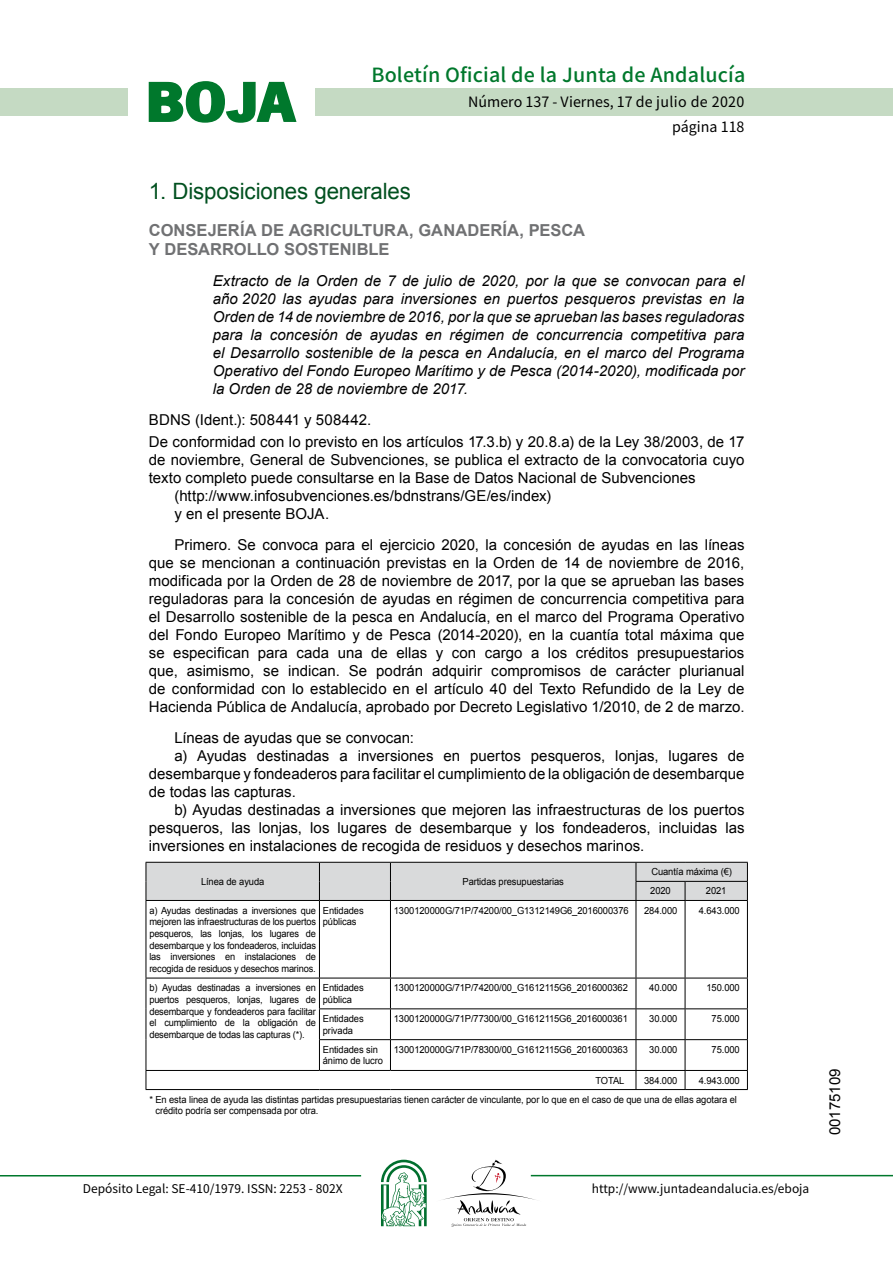
<style>
.page{position:relative;width:893px;height:1263px;background:#fff}
.page>*{position:absolute;margin:0;border:0;box-sizing:border-box;transform-origin:0 0}
.t1{font:700 57.75px "News Got T";color:#00782c;scale:1.14 1}
.t2{font:22.5px "Arial";letter-spacing:-.01em;color:#00501f}
.t3{font:500 19.5px "Noto Sans HK";letter-spacing:.01em;color:#00782c}
.t4{font:700 16.5px/19.5px "Arial";letter-spacing:.005em;color:#707173}
.t5{font:15px/18px "Arial";color:#000}
.t6{font:italic 15px/18px "Arial";color:#000;text-align:justify}
.t7{font:14.25px/24.5px "Noto Sans HK";color:#000;text-align:right}
.t8{font:12px "Noto Sans HK";color:#000}
.t9{font:9.75px/11.7px "Arial";letter-spacing:-.01em;color:#000;scale:.96 1}
.t10{font:9.75px/11.7px "Arial";letter-spacing:-.01em;color:#000;text-align:justify;scale:.95 1}
</style>
<div class="page">
<div style="left:315px;top:88px;width:577px;height:28px;background:#c5dac3"></div>
<div style="left:0;top:88px;width:128px;height:28px;background:#c5dac3"></div>
<hr style="left:0;top:1175px;width:361px;height:2px;background:#00782c">
<hr style="left:531px;top:1175px;width:361px;height:1px;background:#00782c">
<svg style="left:148px;top:81px;width:149px;height:42px"></svg>
<svg style="left:442px;top:1160px;width:100px;height:67px"></svg>
<svg style="left:381px;top:1160px;width:45px;height:66px"></svg>
<div style="left:146px;top:862px;width:602px;height:38px;background:#d9dadb"></div>
<hr style="left:146px;top:900px;width:173px;height:1px;background:#000">
<hr style="left:146px;top:901px;width:1px;height:77px;background:#000">
<hr style="left:319px;top:900px;width:71px;height:1px;background:#000">
<hr style="left:319px;top:901px;width:1px;height:77px;background:#000">
<hr style="left:390px;top:900px;width:246px;height:1px;background:#000">
<hr style="left:390px;top:901px;width:1px;height:77px;background:#000">
<hr style="left:636px;top:900px;width:49px;height:1px;background:#000">
<hr style="left:635px;top:901px;width:1px;height:77px;background:#000">
<hr style="left:685px;top:900px;width:62px;height:1px;background:#000">
<hr style="left:684px;top:901px;width:1px;height:77px;background:#000">
<hr style="left:747px;top:901px;width:1px;height:77px;background:#000">
<hr style="left:146px;top:978px;width:173px;height:1px;background:#000">
<hr style="left:146px;top:978px;width:1px;height:31px;background:#000">
<hr style="left:319px;top:978px;width:71px;height:1px;background:#000">
<hr style="left:319px;top:978px;width:1px;height:30px;background:#000">
<hr style="left:390px;top:978px;width:246px;height:1px;background:#000">
<hr style="left:390px;top:978px;width:1px;height:30px;background:#000">
<hr style="left:636px;top:978px;width:49px;height:1px;background:#000">
<hr style="left:635px;top:978px;width:1px;height:30px;background:#000">
<hr style="left:685px;top:978px;width:62px;height:1px;background:#000">
<hr style="left:684px;top:978px;width:1px;height:30px;background:#000">
<hr style="left:747px;top:978px;width:1px;height:30px;background:#000">
<hr style="left:146px;top:1009px;width:1px;height:31px;background:#000">
<hr style="left:319px;top:1008px;width:71px;height:1px;background:#000">
<hr style="left:319px;top:1009px;width:1px;height:30px;background:#000">
<hr style="left:390px;top:1008px;width:246px;height:1px;background:#000">
<hr style="left:390px;top:1009px;width:1px;height:30px;background:#000">
<hr style="left:636px;top:1008px;width:49px;height:1px;background:#000">
<hr style="left:635px;top:1009px;width:1px;height:30px;background:#000">
<hr style="left:685px;top:1008px;width:62px;height:1px;background:#000">
<hr style="left:684px;top:1009px;width:1px;height:30px;background:#000">
<hr style="left:747px;top:1009px;width:1px;height:30px;background:#000">
<hr style="left:146px;top:1040px;width:1px;height:30px;background:#000">
<hr style="left:319px;top:1039px;width:71px;height:1px;background:#000">
<hr style="left:319px;top:1040px;width:1px;height:30px;background:#000">
<hr style="left:390px;top:1039px;width:246px;height:1px;background:#000">
<hr style="left:390px;top:1040px;width:1px;height:30px;background:#000">
<hr style="left:636px;top:1039px;width:49px;height:1px;background:#000">
<hr style="left:635px;top:1040px;width:1px;height:30px;background:#000">
<hr style="left:685px;top:1039px;width:62px;height:1px;background:#000">
<hr style="left:684px;top:1040px;width:1px;height:30px;background:#000">
<hr style="left:747px;top:1040px;width:1px;height:30px;background:#000">
<hr style="left:146px;top:1070px;width:173px;height:1px;background:#000">
<svg style="left:146px;top:1071px;width:1px;height:18px"></svg>
<hr style="left:319px;top:1070px;width:71px;height:1px;background:#000">
<hr style="left:390px;top:1070px;width:246px;height:1px;background:#000">
<hr style="left:636px;top:1070px;width:49px;height:1px;background:#000">
<svg style="left:635px;top:1071px;width:1px;height:18px"></svg>
<hr style="left:685px;top:1070px;width:62px;height:1px;background:#000">
<svg style="left:684px;top:1071px;width:1px;height:18px"></svg>
<svg style="left:747px;top:1071px;width:1px;height:18px"></svg>
<hr style="left:146px;top:1089px;width:173px;height:1px;background:#000">
<hr style="left:319px;top:1089px;width:71px;height:1px;background:#000">
<hr style="left:390px;top:1089px;width:246px;height:1px;background:#000">
<hr style="left:636px;top:1089px;width:49px;height:1px;background:#000">
<hr style="left:685px;top:1089px;width:62px;height:1px;background:#000">
<h1 class="t1" style="left:145px;top:68px;width:133px">BOJA</h1>
<h3 class="t3" style="left:371px;top:64px;width:375px">Boletín Oficial de la Junta de Andalucía</h3>
<p class="t7" style="left:468px;top:90px;width:278px">Número 137 - Viernes, 17 de julio de 2020 página 118</p>
<h2 class="t2" style="left:149px;top:177px;width:263px">1. Disposiciones generales</h2>
<p class="t4" style="left:149px;top:221px;width:437px">CONSEJERÍA DE AGRICULTURA, GANADERÍA, PESCA<br>Y DESARROLLO SOSTENIBLE</p>
<p class="t6" style="left:213px;top:272px;width:533px">Extracto de la Orden de 7 de julio de 2020, por la que se convocan para el año 2020 las ayudas para inversiones en puertos pesqueros previstas en la Orden de 14 de noviembre de 2016, por la que se aprueban las bases reguladoras para la concesión de ayudas en régimen de concurrencia competitiva para el Desarrollo sostenible de la pesca en Andalucía, en el marco del Programa Operativo del Fondo Europeo Marítimo y de Pesca (2014-2020), modificada por la Orden de 28 de noviembre de 2017.</p>
<p class="t5" style="left:149px;top:409px;width:597px;line-height:22.2px">BDNS (Ident.): 508441 y 508442.<br>De conformidad con lo previsto en los artículos 17.3.b) y 20.8.a) de la Ley 38/2003, de 17</p>
<p class="t5" style="left:149px;top:451px;width:597px">de noviembre, General de Subvenciones, se publica el extracto de la convocatoria cuyo</p>
<p class="t5" style="left:149px;top:469px;width:548px">texto completo puede consultarse en la Base de Datos Nacional de Subvenciones</p>
<p class="t5" style="left:174px;top:487px;width:378px">(http://www.infosubvenciones.es/bdnstrans/GE/es/index)</p>
<p class="t5" style="left:174px;top:505px;width:156px">y en el presente BOJA.</p>
<p class="t5" style="left:149px;top:536px;width:597px;text-align:justify;text-indent:26px">Primero. Se convoca para el ejercicio 2020, la concesión de ayudas en las líneas que se mencionan a continuación previstas en la Orden de 14 de noviembre de 2016, modificada por la Orden de 28 de noviembre de 2017, por la que se aprueban las bases reguladoras para la concesión de ayudas en régimen de concurrencia competitiva para el Desarrollo sostenible de la pesca en Andalucía, en el marco del Programa Operativo del Fondo Europeo Marítimo y de Pesca (2014-2020), en la cuantía total máxima que se especifican para cada una de ellas y con cargo a los créditos presupuestarios que, asimismo, se indican. Se podrán adquirir compromisos de carácter plurianual de conformidad con lo establecido en el artículo 40 del Texto Refundido de la Ley de Hacienda Pública de Andalucía, aprobado por Decreto Legislativo 1/2010, de 2 de marzo.</p>
<p class="t5" style="left:174px;top:729px;width:241px">Líneas de ayudas que se convocan:</p>
<p class="t5" style="left:174px;top:747px;width:571px">a) Ayudas destinadas a inversiones en puertos pesqueros, lonjas, lugares de</p>
<p class="t5" style="left:149px;top:765px;width:597px">desembarque y fondeaderos para facilitar el cumplimiento de la obligación de desembarque</p>
<p class="t5" style="left:149px;top:783px;width:148px">de todas las capturas.</p>
<p class="t5" style="left:174px;top:801px;width:571px">b) Ayudas destinadas a inversiones que mejoren las infraestructuras de los puertos</p>
<p class="t5" style="left:149px;top:819px;width:597px">pesqueros, las lonjas, los lugares de desembarque y los fondeaderos, incluidas las</p>
<p class="t5" style="left:149px;top:837px;width:497px">inversiones en instalaciones de recogida de residuos y desechos marinos.</p>
<p class="t9" style="left:201px;top:876px;width:67px">Línea de ayuda</p>
<p class="t9" style="left:462px;top:876px;width:107px">Partidas presupuestarias</p>
<p class="t9" style="left:650px;top:863px;width:87px;line-height:19px">Cuantía máxima (€)<br>2020</p>
<p class="t9" style="left:706px;top:885px;width:23px">2021</p>
<p class="t10" style="left:149px;top:904px;width:177px">a) Ayudas destinadas a inversiones que mejoren las infraestructuras de los puertos pesqueros, las lonjas, los lugares de desembarque y los fondeaderos, incluidas las inversiones en instalaciones de recogida de residuos y desechos marinos.</p>
<p class="t9" style="left:323px;top:904px;width:44px">Entidades públicas</p>
<p class="t9" style="left:394px;top:904px;width:246px">1300120000G/71P/74200/00_G1312149G6_2016000376</p>
<p class="t9" style="left:644px;top:904px;width:36px">284.000</p>
<p class="t9" style="left:698px;top:904px;width:44px">4.643.000</p>
<p class="t10" style="left:149px;top:982px;width:177px">b) Ayudas destinadas a inversiones en puertos pesqueros, lonjas, lugares de desembarque y fondeaderos para facilitar el cumplimiento de la obligación de desembarque de todas las capturas (*).</p>
<p class="t9" style="left:323px;top:982px;width:44px">Entidades pública</p>
<p class="t9" style="left:394px;top:982px;width:245px">1300120000G/71P/74200/00_G1612115G6_2016000362</p>
<p class="t9" style="left:649px;top:982px;width:31px">40.000</p>
<p class="t9" style="left:706px;top:982px;width:36px">150.000</p>
<p class="t9" style="left:323px;top:1013px;width:44px">Entidades privada</p>
<p class="t9" style="left:394px;top:1013px;width:245px">1300120000G/71P/77300/00_G1612115G6_2016000361</p>
<p class="t9" style="left:649px;top:1013px;width:31px">30.000</p>
<p class="t9" style="left:711px;top:1013px;width:31px">75.000</p>
<p class="t9" style="left:323px;top:1044px;width:64px">Entidades sin ánimo de lucro</p>
<p class="t9" style="left:394px;top:1044px;width:245px">1300120000G/71P/78300/00_G1612115G6_2016000363</p>
<p class="t9" style="left:649px;top:1044px;width:31px">30.000</p>
<p class="t9" style="left:711px;top:1044px;width:31px">75.000</p>
<p class="t9" style="left:595px;top:1074px;width:32px">TOTAL</p>
<p class="t9" style="left:644px;top:1074px;width:36px">384.000</p>
<p class="t9" style="left:149px;top:1071px;width:616px;line-height:19px;text-align:right">4.943.000<br>* En esta linea de ayuda las distintas partidas presupuestarias tienen carácter de vinculante, por lo que en el caso de que una de ellas agotara el</p>
<p class="t9" style="left:155px;top:1105px;width:171px">crédito podría ser compensada por otra.</p>
<p class="t8" style="left:83px;top:1181px;width:261px">Depósito Legal: SE-410/1979. ISSN: 2253 - 802X</p>
<p class="t8" style="left:592px;top:1181px;width:219px">http://www.juntadeandalucia.es/eboja</p>
<p class="t5" style="left:826px;top:1135px;width:68px;rotate:-90deg">00175109</p>
</div>
